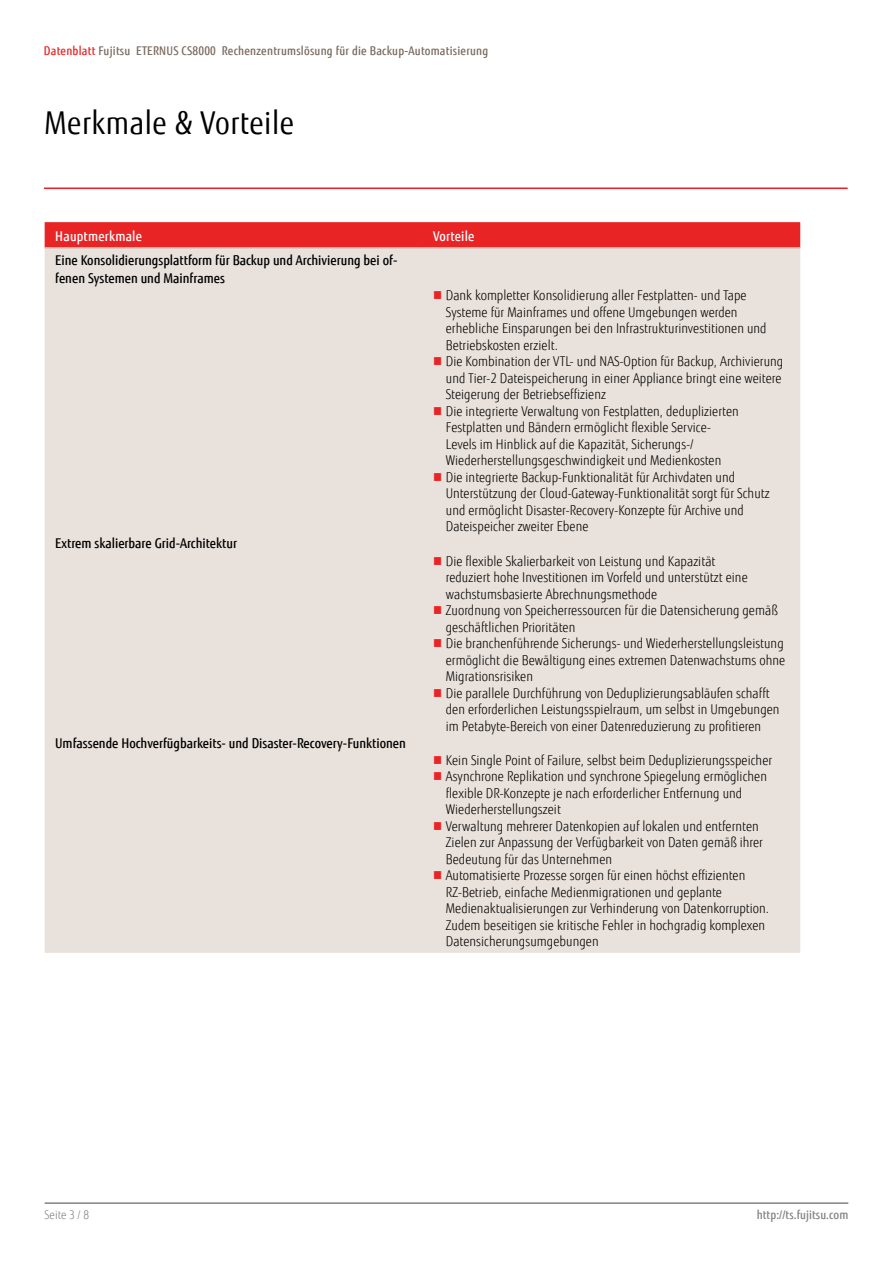
<style>
.page{position:relative;width:893px;height:1263px;background:#fff}
.page>*{position:absolute;margin:0;border:0;box-sizing:border-box;transform-origin:0 0}
.t1{font:31.5px "Fujitsu Sans";letter-spacing:.02em;color:#000;scale:.9 1}
.t2{font:300 13.5px/16.5px "Fujitsu Sans";letter-spacing:.005em;color:#000;scale:.9 1}
.t3{font:500 13.5px/18px "Fujitsu Sans";color:#000;scale:.9 1}
.t4{font:500 13.5px "Fujitsu Sans";letter-spacing:.02em;color:#fff;scale:.9 1}
.t5{font:500 12px "Fujitsu Sans";letter-spacing:.02em;color:#79695e;scale:.9 1}
.t6{font:500 12px "Fujitsu Sans";letter-spacing:.005em;color:#818280;scale:.9 1}
.t7{font:300 12px "Fujitsu Sans";letter-spacing:.005em;color:#818280;scale:.9 1}
.s1{color:#e92425}
</style>
<div class="page">
<hr style="left:45px;top:1202px;width:803px;height:2px;background:#818280">
<div style="left:45px;top:222px;width:755px;height:25px;background:#e92425"></div>
<div style="left:45px;top:249px;width:755px;height:704px;background:#e9e1db"></div>
<hr style="left:45px;top:247px;width:377px;height:2px;background:#c9bbb0">
<hr style="left:422px;top:247px;width:378px;height:2px;background:#c9bbb0">
<hr style="left:44px;top:187px;width:804px;height:2px;background:#ed1d24">
<svg style="left:434px;top:291px;width:7px;height:8px"></svg>
<svg style="left:434px;top:357px;width:7px;height:8px"></svg>
<svg style="left:434px;top:407px;width:7px;height:8px"></svg>
<svg style="left:434px;top:473px;width:7px;height:8px"></svg>
<svg style="left:434px;top:557px;width:7px;height:7px"></svg>
<svg style="left:434px;top:606px;width:7px;height:8px"></svg>
<svg style="left:434px;top:639px;width:7px;height:8px"></svg>
<svg style="left:434px;top:689px;width:7px;height:7px"></svg>
<svg style="left:434px;top:756px;width:7px;height:8px"></svg>
<svg style="left:434px;top:772px;width:7px;height:8px"></svg>
<svg style="left:434px;top:822px;width:7px;height:8px"></svg>
<svg style="left:434px;top:871px;width:7px;height:8px"></svg>
<p class="t5" style="left:44px;top:43px;width:495px"><span class="s1">Datenblatt</span> Fujitsu ETERNUS CS8000 Rechenzentrumslösung für die Backup-Automatisierung</p>
<h1 class="t1" style="left:45px;top:104px;width:279px">Merkmale &amp; Vorteile</h1>
<p class="t4" style="left:55px;top:228px;width:98px">Hauptmerkmale</p>
<p class="t4" style="left:433px;top:228px;width:48px">Vorteile</p>
<p class="t3" style="left:55px;top:251px;width:382px">Eine Konsolidierungsplattform für Backup und Archivierung bei of&shy;fenen Systemen und Mainframes</p>
<p class="t2" style="left:446px;top:287px;width:376px">Dank kompletter Konsolidierung aller Festplatten- und Tape Systeme für Mainframes und offene Umgebungen werden erhebliche Einsparungen bei den Infrastrukturinvestitionen und Betriebskosten erzielt.<br>Die Kombination der VTL- und NAS-Option für Backup, Archivierung und Tier-2 Dateispeicherung in einer Appliance bringt eine weitere Steigerung der Betriebseffizienz<br>Die integrierte Verwaltung von Festplatten, deduplizierten Festplatten und Bändern ermöglicht flexible Service-<br>Levels im Hinblick auf die Kapazität, Sicherungs-/ Wiederherstellungsgeschwindigkeit und Medienkosten<br>Die integrierte Backup-Funktionalität für Archivdaten und Unterstützung der Cloud-Gateway-Funktionalität sorgt für Schutz und ermöglicht Disaster-Recovery-Konzepte für Archive und Dateispeicher zweiter Ebene</p>
<p class="t3" style="left:55px;top:535px;width:203px">Extrem skalierbare Grid-Architektur</p>
<p class="t2" style="left:446px;top:553px;width:379px">Die flexible Skalierbarkeit von Leistung und Kapazität<br>reduziert hohe Investitionen im Vorfeld und unterstützt eine wachstumsbasierte Abrechnungsmethode<br>Zuordnung von Speicherressourcen für die Datensicherung gemäß geschäftlichen Prioritäten<br>Die branchenführende Sicherungs- und Wiederherstellungsleistung ermöglicht die Bewältigung eines extremen Datenwachstums ohne Migrationsrisiken<br>Die parallele Durchführung von Deduplizierungsabläufen schafft den erforderlichen Leistungsspielraum, um selbst in Umgebungen im Petabyte-Bereich von einer Datenreduzierung zu profitieren</p>
<p class="t3" style="left:55px;top:734px;width:391px">Umfassende Hochverfügbarkeits- und Disaster-Recovery-Funktionen</p>
<p class="t2" style="left:446px;top:752px;width:364px">Kein Single Point of Failure, selbst beim Deduplizierungsspeicher Asynchrone Replikation und synchrone Spiegelung ermöglichen flexible DR-Konzepte je nach erforderlicher Entfernung und Wiederherstellungszeit<br>Verwaltung mehrerer Datenkopien auf lokalen und entfernten Zielen zur Anpassung der Verfügbarkeit von Daten gemäß ihrer Bedeutung für das Unternehmen<br>Automatisierte Prozesse sorgen für einen höchst effizienten RZ-Betrieb, einfache Medienmigrationen und geplante Medienaktualisierungen zur Verhinderung von Datenkorruption.<br>Zudem beseitigen sie kritische Fehler in hochgradig komplexen Datensicherungsumgebungen</p>
<p class="t7" style="left:45px;top:1208px;width:51px">Seite 3 / 8</p>
<p class="t6" style="left:757px;top:1208px;width:103px">http://ts.fujitsu.com</p>
</div>
